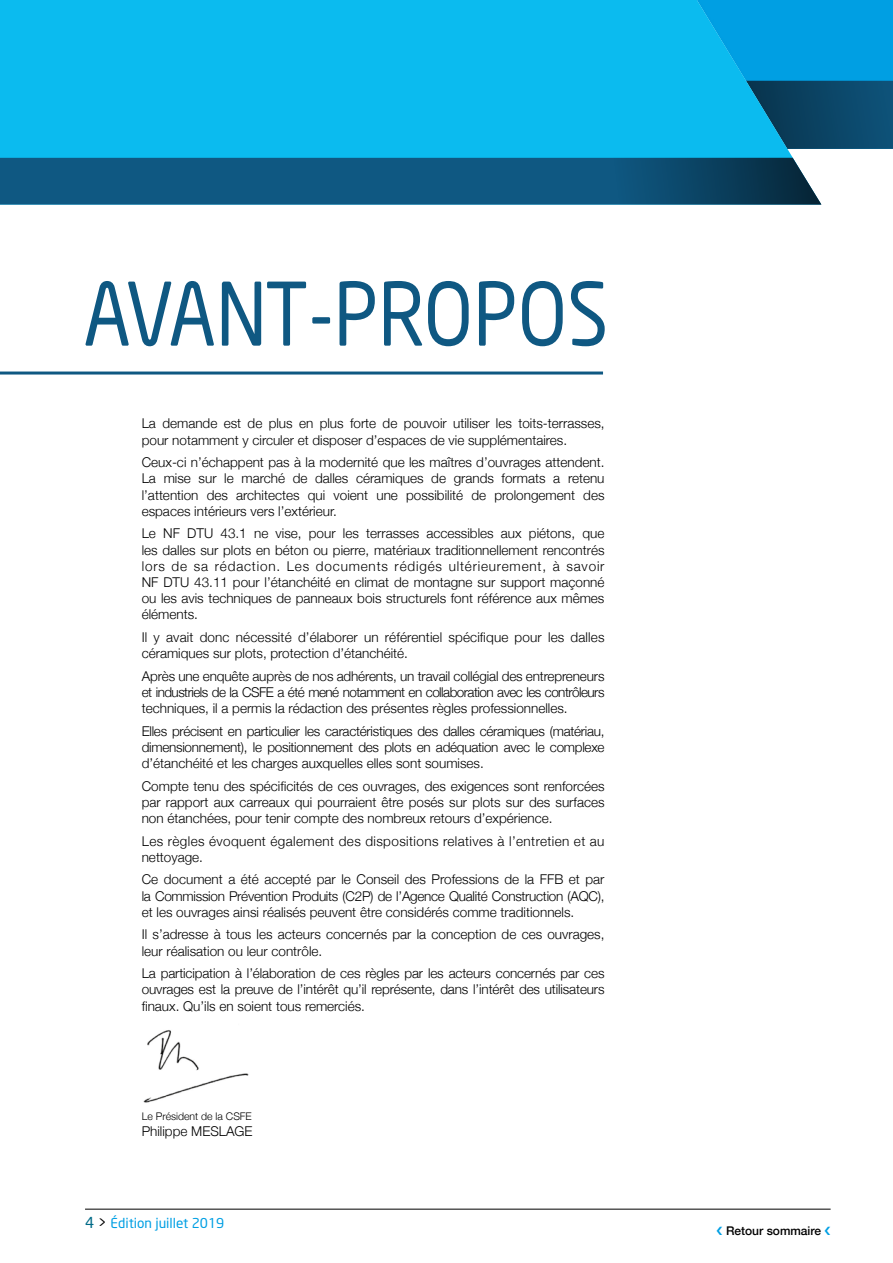
<style>
.page{position:relative;width:893px;height:1263px;background:#fff}
.page>*{position:absolute;margin:0;border:0;box-sizing:border-box;transform-origin:0 0}
.t1{font:86.25px "Neo Sans";color:#0f5882;scale:.87 1}
.t2{font:300 13.5px/16.2px "Helvetica Neue";color:#000;text-align:justify}
.t3{font:300 13.5px/16.2px "Helvetica Neue";letter-spacing:.03em;color:#000}
.t4{font:13.5px "Neo Sans";color:#009fe3}
.t5{font:500 12px "Helvetica Neue";color:#000}
.t6{font:300 10.5px "Helvetica Neue";color:#000}
.s1{font-size:15px;color:#006a87}
.s2{font-size:15px;color:#000}
</style>
<div class="page">
<div style="left:821px;top:0;width:72px;height:81px;background:#009fe3"></div>
<svg style="left:821px;top:81px;width:72px;height:68px;background:#0c4b6f"></svg>
<svg style="left:0;top:0;width:821px;height:158px;background:#0ab5e9"></svg>
<svg style="left:0;top:158px;width:821px;height:47px;background:#12567c"></svg>
<hr style="left:0;top:371px;width:603px;height:3px;background:#0f5882">
<img style="left:143px;top:1030px;width:106px;height:73px">
<hr style="left:85px;top:1209px;width:746px;height:1px;background:#000">
<h1 class="t1" style="left:83px;top:261px;width:605px">AVANT-PROPOS</h1>
<p class="t2" style="left:142px;top:414px;width:464px">La demande est de plus en plus forte de pouvoir utiliser les toits-terrasses, pour notamment y circuler et disposer d’espaces de vie supplémentaires.</p>
<p class="t2" style="left:142px;top:453px;width:464px">Ceux-ci n’échappent pas à la modernité que les maîtres d’ouvrages attendent.<br>La mise sur le marché de dalles céramiques de grands formats a retenu l’attention des architectes qui voient une possibilité de prolongement des espaces intérieurs vers l’extérieur.</p>
<p class="t2" style="left:142px;top:524px;width:464px">Le NF DTU 43.1 ne vise, pour les terrasses accessibles aux piétons, que les dalles sur plots en béton ou pierre, matériaux traditionnellement rencontrés lors de sa rédaction. Les documents rédigés ultérieurement, à savoir NF DTU 43.11 pour l’étanchéité en climat de montagne sur support maçonné ou les avis techniques de panneaux bois structurels font référence aux mêmes éléments.</p>
<p class="t2" style="left:142px;top:628px;width:464px">Il y avait donc nécessité d’élaborer un référentiel spécifique pour les dalles céramiques sur plots, protection d’étanchéité.</p>
<p class="t2" style="left:142px;top:667px;width:464px">Après une enquête auprès de nos adhérents, un travail collégial des entrepreneurs et industriels de la CSFE a été mené notamment en collaboration avec les contrôleurs techniques, il a permis la rédaction des présentes règles professionnelles.</p>
<p class="t2" style="left:142px;top:722px;width:464px">Elles précisent en particulier les caractéristiques des dalles céramiques (matériau, dimensionnement), le positionnement des plots en adéquation avec le complexe d’étanchéité et les charges auxquelles elles sont soumises.</p>
<p class="t2" style="left:142px;top:777px;width:464px">Compte tenu des spécificités de ces ouvrages, des exigences sont renforcées par rapport aux carreaux qui pourraient être posés sur plots sur des surfaces non étanchées, pour tenir compte des nombreux retours d’expérience.</p>
<p class="t3" style="left:142px;top:832px;width:464px">Les règles évoquent également des dispositions relatives à l’entretien et au nettoyage.</p>
<p class="t2" style="left:142px;top:870px;width:464px">Ce document a été accepté par le Conseil des Professions de la FFB et par la Commission Prévention Produits (C2P) de l’Agence Qualité Construction (AQC), et les ouvrages ainsi réalisés peuvent être considérés comme traditionnels.</p>
<p class="t2" style="left:142px;top:925px;width:464px">Il s’adresse à tous les acteurs concernés par la conception de ces ouvrages, leur réalisation ou leur contrôle.</p>
<p class="t2" style="left:142px;top:964px;width:464px">La participation à l’élaboration de ces règles par les acteurs concernés par ces ouvrages est la preuve de l’intérêt qu’il représente, dans l’intérêt des utilisateurs finaux. Qu’ils en soient tous remerciés.</p>
<p class="t6" style="left:142px;top:1108px;width:112px">Le Président de la CSFE</p>
<p class="t2" style="left:142px;top:1122px;width:112px">Philippe MESLAGE</p>
<p class="t4" style="left:85px;top:1215px;width:141px"><span class="s1">4</span> <span class="s2">&gt;</span> Édition juillet 2019</p>
<p class="t5" style="left:726px;top:1221px;width:97px">Retour sommaire</p>
</div>
